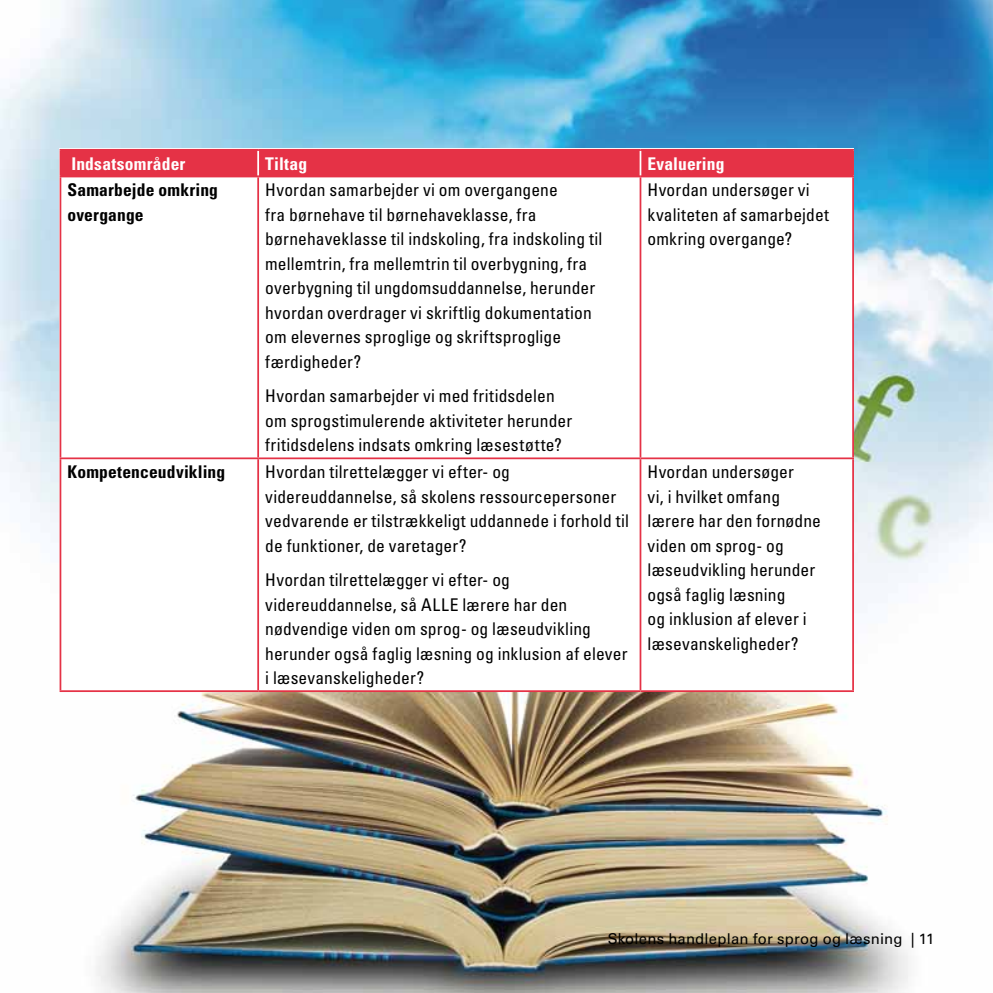
<style>
.page{position:relative;width:993px;height:993px;background:#fff}
.page>*{position:absolute;margin:0;border:0;box-sizing:border-box;transform-origin:0 0}
.t1{font:condensed 17.5px/24.5px "Univers LT Std";letter-spacing:.01em;color:#000}
.t2{font:700 condensed 17.5px/24.5px "Univers LT Std";letter-spacing:.01em;color:#000}
.t3{font:700 condensed 17.5px "Univers LT Std";letter-spacing:.01em;color:#fff}
.t4{font:14.88px "Univers LT Std";letter-spacing:.015em;color:#000}
</style>
<div class="page">
<img style="left:0;top:0;width:992px;height:992px">
<div style="left:60px;top:149px;width:793px;height:542px;background:#fff"></div>
<div style="left:60px;top:151px;width:791px;height:24px;background:#e53246"></div>
<hr style="left:60px;top:149px;width:198px;height:2px;background:#e53246">
<hr style="left:258px;top:149px;width:382px;height:2px;background:#e53246">
<hr style="left:640px;top:149px;width:213px;height:2px;background:#e53246">
<hr style="left:851px;top:151px;width:2px;height:24px;background:#e53246">
<hr style="left:60px;top:177px;width:1px;height:280px;background:#e53246">
<hr style="left:60px;top:459px;width:1px;height:231px;background:#e53246">
<hr style="left:257px;top:177px;width:2px;height:280px;background:#e53246">
<hr style="left:639px;top:177px;width:2px;height:280px;background:#e53246">
<hr style="left:851px;top:177px;width:2px;height:280px;background:#e53246">
<hr style="left:257px;top:459px;width:2px;height:231px;background:#e53246">
<hr style="left:639px;top:459px;width:2px;height:231px;background:#e53246">
<hr style="left:851px;top:459px;width:2px;height:231px;background:#e53246">
<hr style="left:60px;top:175px;width:198px;height:2px;background:#e53246">
<hr style="left:258px;top:175px;width:382px;height:2px;background:#e53246">
<hr style="left:640px;top:175px;width:213px;height:2px;background:#e53246">
<hr style="left:60px;top:457px;width:198px;height:2px;background:#e53246">
<hr style="left:258px;top:457px;width:382px;height:2px;background:#e53246">
<hr style="left:640px;top:457px;width:213px;height:2px;background:#e53246">
<hr style="left:60px;top:690px;width:198px;height:1px;background:#e53246">
<hr style="left:258px;top:690px;width:382px;height:1px;background:#e53246">
<hr style="left:640px;top:690px;width:213px;height:1px;background:#e53246">
<p class="t3" style="left:71px;top:152px;width:115px">Indsatsområder</p>
<p class="t3" style="left:265px;top:152px;width:43px">Tiltag</p>
<p class="t3" style="left:647px;top:152px;width:78px">Evaluering</p>
<p class="t2" style="left:67px;top:177px;width:152px">Samarbejde omkring overgange</p>
<p class="t1" style="left:265px;top:177px;width:338px">Hvordan samarbejder vi om overgangene<br>fra børnehave til børnehaveklasse, fra børnehaveklasse til indskoling, fra indskoling til mellemtrin, fra mellemtrin til overbygning, fra overbygning til ungdomsuddannelse, herunder hvordan overdrager vi skriftlig dokumentation om elevernes sproglige og skriftsproglige færdigheder?</p>
<p class="t1" style="left:265px;top:383px;width:308px">Hvordan samarbejder vi med fritidsdelen om sprogstimulerende aktiviteter herunder fritidsdelens indsats omkring læsestøtte?</p>
<p class="t1" style="left:647px;top:177px;width:183px">Hvordan undersøger vi kvaliteten af samarbejdet omkring overgange?</p>
<p class="t2" style="left:67px;top:459px;width:159px">Kompetenceudvikling</p>
<p class="t1" style="left:265px;top:459px;width:365px">Hvordan tilrettelægger vi efter- og videreuddannelse, så skolens ressourcepersoner vedvarende er tilstrækkeligt uddannede i forhold til de funktioner, de varetager?</p>
<p class="t1" style="left:265px;top:567px;width:363px">Hvordan tilrettelægger vi efter- og videreuddannelse, så ALLE lærere har den nødvendige viden om sprog- og læseudvikling herunder også faglig læsning og inklusion af elever i læsevanskeligheder?</p>
<p class="t1" style="left:647px;top:459px;width:175px">Hvordan undersøger<br>vi, i hvilket omfang lærere har den fornødne viden om sprog- og læseudvikling herunder også faglig læsning<br>og inklusion af elever i læsevanskeligheder?</p>
<p class="t4" style="left:607px;top:929px;width:328px">Skolens handleplan for sprog og læsning | 11</p>
</div>
